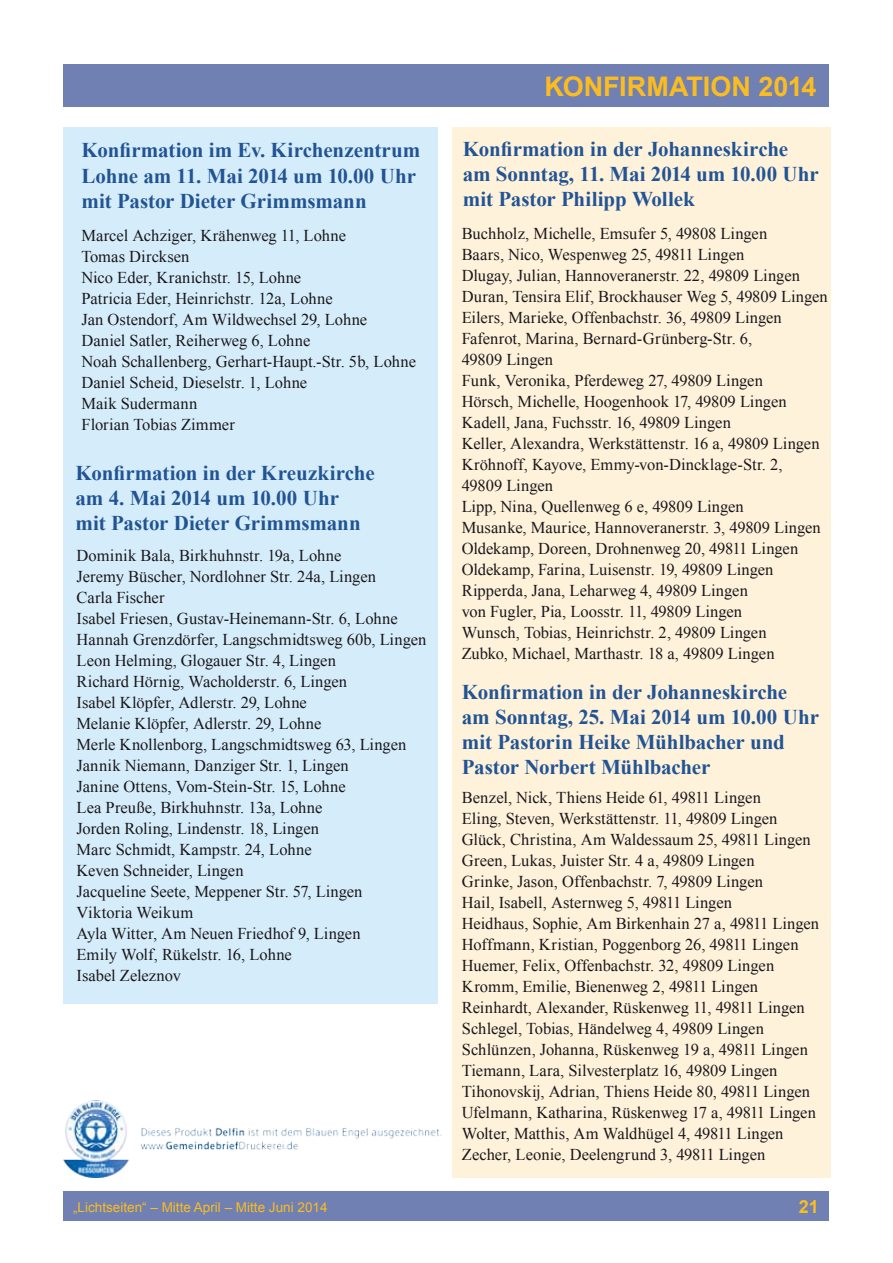
<style>
.page{position:relative;width:893px;height:1263px;background:#fff}
.page>*{position:absolute;margin:0;border:0;box-sizing:border-box;transform-origin:0 0}
.t1{font:700 27px "Arial";letter-spacing:-.005em;color:#fabc21}
.t2{font:700 21px/25.2px "Times New Roman";letter-spacing:-.005em;color:#225494}
.t3{font:700 18px "Arial";color:#fabc21}
.t4{font:16.5px/21px "Times New Roman";color:#1a171c}
.t5{font:13.5px "Arial";color:#fabc21}
</style>
<div class="page">
<div style="left:64px;top:64px;width:765px;height:42px;background:#7080b2"></div>
<div style="left:64px;top:1191px;width:765px;height:29px;background:#7080b2"></div>
<div style="left:452px;top:128px;width:379px;height:1050px;background:#fff2da"></div>
<div style="left:64px;top:128px;width:374px;height:876px;background:#d5edfa"></div>
<img style="left:64px;top:1100px;width:378px;height:78px">
<p class="t2" style="left:81px;top:137px;width:340px">Konfirmation im Ev. Kirchenzentrum<br>Lohne am 11. Mai 2014 um 10.00 Uhr mit Pastor Dieter Grimmsmann</p>
<p class="t4" style="left:81px;top:225px;width:336px">Marcel Achziger, Krähenweg 11, Lohne<br>Tomas Dircksen<br>Nico Eder, Kranichstr. 15, Lohne<br>Patricia Eder, Heinrichstr. 12a, Lohne<br>Jan Ostendorf, Am Wildwechsel 29, Lohne<br>Daniel Satler, Reiherweg 6, Lohne<br>Noah Schallenberg, Gerhart-Haupt.-Str. 5b, Lohne<br>Daniel Scheid, Dieselstr. 1, Lohne<br>Maik Sudermann<br>Florian Tobias Zimmer</p>
<p class="t2" style="left:76px;top:460px;width:301px">Konfirmation in der Kreuzkirche am 4. Mai 2014 um 10.00 Uhr mit Pastor Dieter Grimmsmann</p>
<p class="t4" style="left:77px;top:545px;width:351px">Dominik Bala, Birkhuhnstr. 19a, Lohne<br>Jeremy Büscher, Nordlohner Str. 24a, Lingen<br>Carla Fischer<br>Isabel Friesen, Gustav-Heinemann-Str. 6, Lohne Hannah Grenzdörfer, Langschmidtsweg 60b, Lingen Leon Helming, Glogauer Str. 4, Lingen<br>Richard Hörnig, Wacholderstr. 6, Lingen<br>Isabel Klöpfer, Adlerstr. 29, Lohne<br>Melanie Klöpfer, Adlerstr. 29, Lohne<br>Merle Knollenborg, Langschmidtsweg 63, Lingen Jannik Niemann, Danziger Str. 1, Lingen<br>Janine Ottens, Vom-Stein-Str. 15, Lohne<br>Lea Preuße, Birkhuhnstr. 13a, Lohne<br>Jorden Roling, Lindenstr. 18, Lingen<br>Marc Schmidt, Kampstr. 24, Lohne<br>Keven Schneider, Lingen<br>Jacqueline Seete, Meppener Str. 57, Lingen<br>Viktoria Weikum<br>Ayla Witter, Am Neuen Friedhof 9, Lingen<br>Emily Wolf, Rükelstr. 16, Lohne<br>Isabel Zeleznov</p>
<h1 class="t1" style="left:544px;top:69px;width:77px">KONFIRMA</h1>
<h1 class="t1" style="left:686px;top:69px;width:131px">TION 2014</h1>
<p class="t2" style="left:463px;top:135px;width:358px">Konfirmation in der Johanneskirche am Sonntag, 11. Mai 2014 um 10.00 Uhr mit Pastor Philipp Wollek</p>
<p class="t4" style="left:462px;top:223px;width:368px">Buchholz, Michelle, Emsufer 5, 49808 Lingen<br>Baars, Nico, Wespenweg 25, 49811 Lingen<br>Dlugay, Julian, Hannoveranerstr. 22, 49809 Lingen Duran, Tensira Elif, Brockhauser Weg 5, 49809 Lingen Eilers, Marieke, Offenbachstr. 36, 49809 Lingen Fafenrot, Marina, Bernard-Grünberg-Str. 6,<br>49809 Lingen<br>Funk, Veronika, Pferdeweg 27, 49809 Lingen<br>Hörsch, Michelle, Hoogenhook 17, 49809 Lingen Kadell, Jana, Fuchsstr. 16, 49809 Lingen<br>Keller, Alexandra, Werkstättenstr. 16 a, 49809 Lingen Kröhnoff, Kayove, Emmy-von-Dincklage-Str. 2,<br>49809 Lingen<br>Lipp, Nina, Quellenweg 6 e, 49809 Lingen<br>Musanke, Maurice, Hannoveranerstr. 3, 49809 Lingen Oldekamp, Doreen, Drohnenweg 20, 49811 Lingen Oldekamp, Farina, Luisenstr. 19, 49809 Lingen Ripperda, Jana, Leharweg 4, 49809 Lingen<br>von Fugler, Pia, Loosstr. 11, 49809 Lingen<br>Wunsch, Tobias, Heinrichstr. 2, 49809 Lingen<br>Zubko, Michael, Marthastr. 18 a, 49809 Lingen</p>
<p class="t2" style="left:462px;top:679px;width:359px">Konfirmation in der Johanneskirche am Sonntag, 25. Mai 2014 um 10.00 Uhr mit Pastorin Heike Mühlbacher und Pastor Norbert Mühlbacher</p>
<p class="t4" style="left:462px;top:787px;width:359px">Benzel, Nick, Thiens Heide 61, 49811 Lingen<br>Eling, Steven, Werkstättenstr. 11, 49809 Lingen Glück, Christina, Am Waldessaum 25, 49811 Lingen Green, Lukas, Juister Str. 4 a, 49809 Lingen<br>Grinke, Jason, Offenbachstr. 7, 49809 Lingen<br>Hail, Isabell, Asternweg 5, 49811 Lingen<br>Heidhaus, Sophie, Am Birkenhain 27 a, 49811 Lingen Hoffmann, Kristian, Poggenborg 26, 49811 Lingen Huemer, Felix, Offenbachstr. 32, 49809 Lingen Kromm, Emilie, Bienenweg 2, 49811 Lingen Reinhardt, Alexander, Rüskenweg 11, 49811 Lingen Schlegel, Tobias, Händelweg 4, 49809 Lingen Schlünzen, Johanna, Rüskenweg 19 a, 49811 Lingen Tiemann, Lara, Silvesterplatz 16, 49809 Lingen Tihonovskij, Adrian, Thiens Heide 80, 49811 Lingen Ufelmann, Katharina, Rüskenweg 17 a, 49811 Lingen Wolter, Matthis, Am Waldhügel 4, 49811 Lingen Zecher, Leonie, Deelengrund 3, 49811 Lingen</p>
<p class="t5" style="left:73px;top:1198px;width:256px">„Lichtseiten“ – Mitte April – Mitte Juni 2014</p>
<p class="t3" style="left:799px;top:1194px;width:22px">21</p>
</div>
